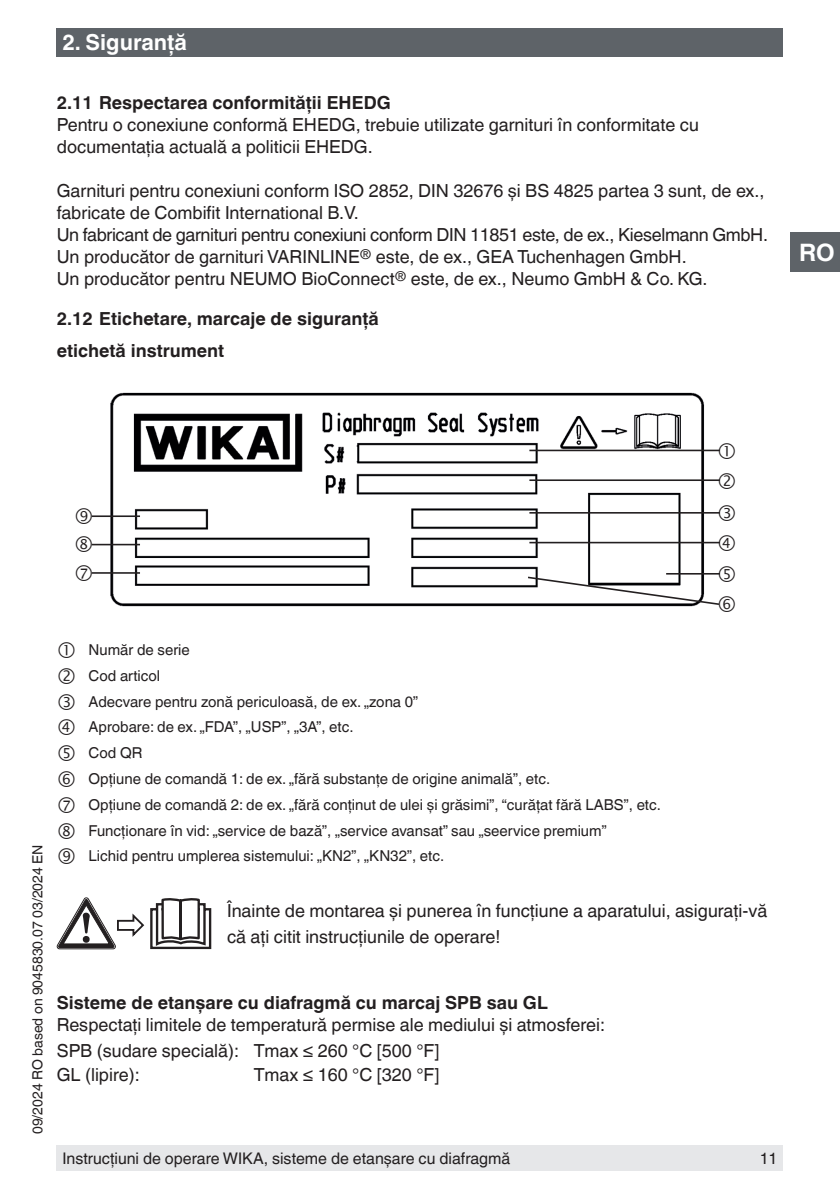
<style>
.page{position:relative;width:840px;height:1191px;background:#fff}
.page>*{position:absolute;margin:0;border:0;box-sizing:border-box;transform-origin:0 0}
.t1{font:700 24px "Helvetica World";color:#fff}
.t2{font:700 22px "Helvetica World";color:#fff}
.t3{font:18px/22px "Helvetica World";color:#231f20}
.t4{font:700 18px/32px "Helvetica World";color:#231f20}
.t5{font:16px "Helvetica World";color:#231f20}
.t6{font:15px/25.8px "Helvetica World";color:#231f20}
.t7{font:14px "Helvetica World";color:#231f20}
</style>
<div class="page">
<div style="left:56px;top:1145px;width:726px;height:26px;background:#e6e7e9"></div>
<div style="left:57px;top:28px;width:725px;height:29px;background:#5e6368"></div>
<div style="left:790px;top:232px;width:49px;height:40px;background:#5e6368"></div>
<img style="left:108px;top:392px;width:596px;height:215px">
<hr style="left:92px;top:515px;width:48px;height:2px;background:#231f20">
<hr style="left:92px;top:544px;width:48px;height:1px;background:#231f20">
<hr style="left:92px;top:572px;width:48px;height:2px;background:#231f20">
<hr style="left:529px;top:449px;width:190px;height:2px;background:#231f20">
<hr style="left:529px;top:479px;width:190px;height:2px;background:#231f20">
<hr style="left:529px;top:512px;width:190px;height:1px;background:#231f20">
<hr style="left:529px;top:542px;width:190px;height:1px;background:#231f20">
<svg style="left:57px;top:897px;width:154px;height:52px"></svg>
<svg style="left:526px;top:565px;width:194px;height:42px"></svg>
<p class="t2" style="left:62px;top:30px;width:126px">2. Siguranţă</p>
<p class="t4" style="left:57px;top:87px;width:335px">2.11 Respectarea conformității EHEDG</p>
<p class="t3" style="left:57px;top:114px;width:643px">Pentru o conexiune conformă EHEDG, trebuie utilizate garnituri în conformitate cu documentaţia actuală a politicii EHEDG.</p>
<p class="t3" style="left:57px;top:180px;width:712px">Garnituri pentru conexiuni conform ISO 2852, DIN 32676 şi BS 4825 partea 3 sunt, de ex., fabricate de Combifit International B.V.<br>Un fabricant de garnituri pentru conexiuni conform DIN 11851 este, de ex., Kieselmann GmbH.<br>Un producător de garnituri VARINLINE<sup>®</sup> este, de ex., GEA Tuchenhagen GmbH.<br>Un producător pentru NEUMO BioConnect<sup>®</sup> este, de ex., Neumo GmbH &amp; Co. KG.</p>
<p class="t4" style="left:57px;top:303px;width:323px">2.12 Etichetare, marcaje de siguranţă etichetă instrument</p>
<h1 class="t1" style="left:798px;top:239px;width:37px">RO</h1>
<p class="t7" style="left:30px;top:1134px;width:291px;rotate:-90deg">09/2024 RO based on 9045830.07 03/2024 EN</p>
<p class="t6" style="left:88px;top:637px;width:573px">Număr de serie<br>Cod articol<br>Adecvare pentru zonă periculoasă, de ex. „zona 0”<br>Aprobare: de ex. „FDA”, „USP”, „3A”, etc.<br>Cod QR<br>Opţiune de comandă 1: de ex. „fără substanţe de origine animală”, etc.<br>Opţiune de comandă 2: de ex. „fără conţinut de ulei şi grăsimi”, “curăţat fără LABS”, etc.<br>Funcţionare în vid: „service de bază”, „service avansat” sau „seervice premium”<br>Lichid pentru umplerea sistemului: „KN2”, „KN32”, etc.</p>
<p class="t3" style="left:227px;top:897px;width:541px;line-height:26px">Înainte de montarea şi punerea în funcţiune a aparatului, asiguraţi-vă că aţi citit instrucţiunile de operare!</p>
<p class="t4" style="left:57px;top:986px;width:492px">Sisteme de etanşare cu diafragmă cu marcaj SPB sau GL</p>
<p class="t3" style="left:57px;top:1011px;width:549px;line-height:26.6px">Respectaţi limitele de temperatură permise ale mediului şi atmosferei:<br>SPB (sudare specială): Tmax ≤ 260 °C [500 °F]</p>
<p class="t3" style="left:57px;top:1064px;width:84px">GL (lipire):</p>
<p class="t3" style="left:253px;top:1064px;width:187px">Tmax ≤ 160 °C [320 °F]</p>
<p class="t5" style="left:62px;top:1149px;width:449px">Instrucţiuni de operare WIKA, sisteme de etanşare cu diafragmă</p>
<p class="t5" style="left:759px;top:1149px;width:19px">11</p>
</div>
